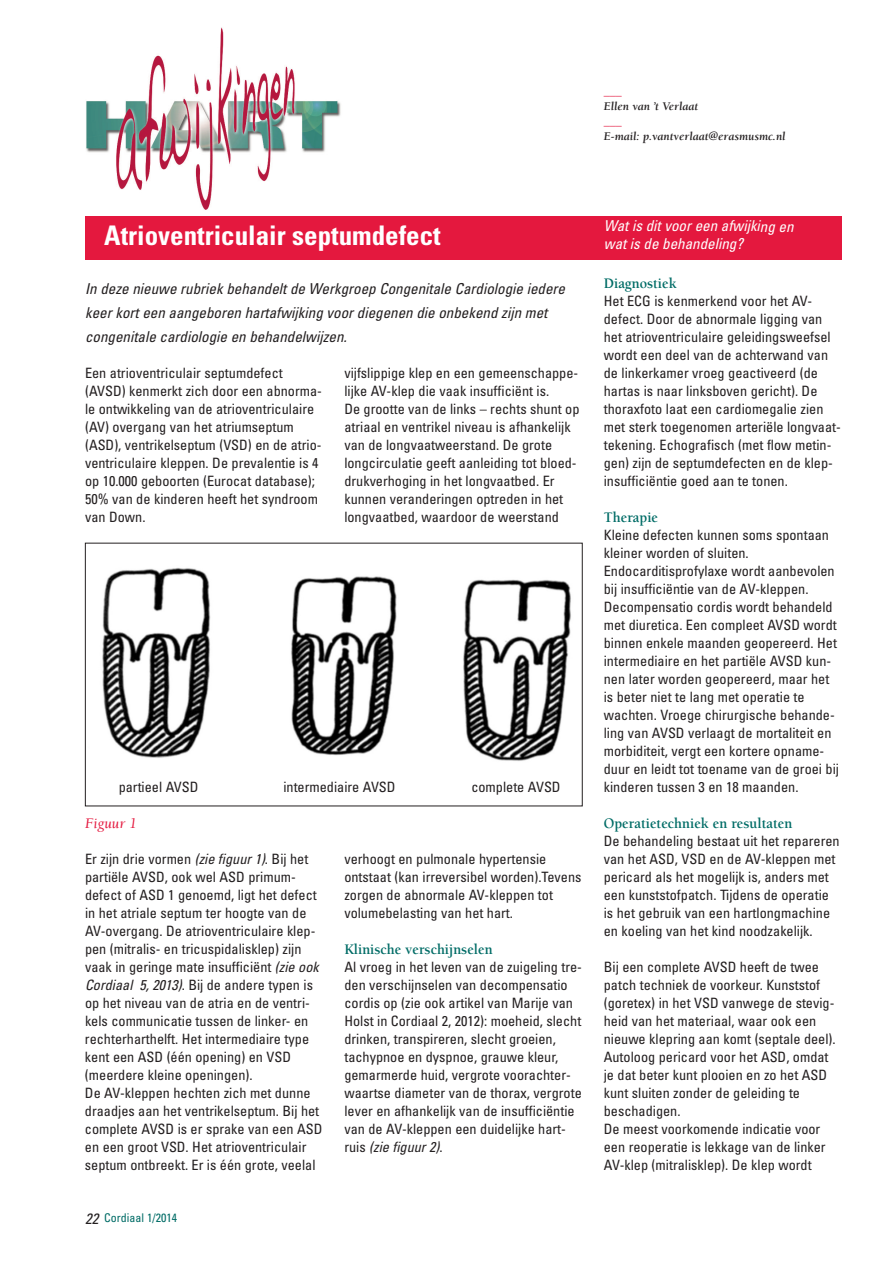
<style>
.page{position:relative;width:893px;height:1263px;background:#fff}
.page>*{position:absolute;margin:0;border:0;box-sizing:border-box;transform-origin:0 0}
.t1{font:700 condensed 27px "Univers";color:#fff}
.t2{font:italic condensed 15px/24px "Univers";color:#231f20}
.t3{font:700 15px "Berkeley";color:#006c66;scale:.95 1}
.t4{font:italic condensed 15px "Univers";color:#fff}
.t5{font:italic 15px "Berkeley";color:#e4183e}
.t6{font:condensed 14.25px/18px "Univers";color:#231f20}
.t7{font:italic 700 12px "Berkeley";color:#231f20}
.t8{font:condensed 12px "Univers";color:#006c66}
.t9{font:italic 700 12px "Berkeley";color:#e4183e}
.s1{font-style:italic}
.s2{font-style:italic;font-size:15px;color:#231f20}
</style>
<div class="page">
<div style="left:85px;top:216px;width:757px;height:44px;background:#e4183e"></div>
<img style="left:86px;top:27px;width:255px;height:183px">
<img style="left:102px;top:568px;width:469px;height:193px">
<div style="left:85px;top:543px;width:498px;height:263px;border:1px solid #231f20"></div>
<p class="t9" style="left:604px;top:86px;width:19px">___</p>
<p class="t7" style="left:604px;top:101px;width:96px">Ellen van ’t Verlaat</p>
<p class="t9" style="left:604px;top:116px;width:19px">___</p>
<p class="t7" style="left:604px;top:131px;width:183px">E-mail: p.vantverlaat@erasmusmc.nl</p>
<h1 class="t1" style="left:104px;top:226px;width:338px">Atrioventriculair septumdefect</h1>
<p class="t2" style="left:85px;top:278px;width:481px">In deze nieuwe rubriek behandelt de Werkgroep Congenitale Cardiologie iedere keer kort een aangeboren hartafwijking voor diegenen die onbekend zijn met congenitale cardiologie en behandelwijzen.</p>
<p class="t6" style="left:85px;top:365px;width:238px">Een atrioventriculair septumdefect (AVSD) kenmerkt zich door een abnorma&shy;le ontwikkeling van de atrioventriculaire (AV) overgang van het atriumseptum (ASD), ventrikelseptum (VSD) en de atrio&shy;ventriculaire kleppen. De prevalentie is 4 op 10.000 geboorten (Eurocat database); 50% van de kinderen heeft het syndroom van Down.</p>
<p class="t6" style="left:344px;top:365px;width:237px">vijfslippige klep en een gemeenschappe&shy;lijke AV-klep die vaak insufficiënt is.<br>De grootte van de links – rechts shunt op atriaal en ventrikel niveau is afhankelijk van de longvaatweerstand. De grote longcirculatie geeft aanleiding tot bloed&shy;drukverhoging in het longvaatbed. Er kunnen veranderingen optreden in het longvaatbed, waardoor de weerstand</p>
<p class="t6" style="left:119px;top:779px;width:81px">partieel AVSD</p>
<p class="t6" style="left:283px;top:779px;width:114px">intermediaire AVSD</p>
<p class="t6" style="left:471px;top:779px;width:91px">complete AVSD</p>
<p class="t5" style="left:85px;top:817px;width:53px">Figuur 1</p>
<p class="t6" style="left:85px;top:851px;width:239px">Er zijn drie vormen <span class="s1">(zie figuur 1)</span>. Bij het partiële AVSD, ook wel ASD primum&shy;defect of ASD 1 genoemd, ligt het defect in het atriale septum ter hoogte van de AV-overgang. De atrioventriculaire klep&shy;pen (mitralis- en tricuspidalisklep) zijn vaak in geringe mate insufficiënt <span class="s1">(zie ook Cordiaal 5, 2013)</span>. Bij de andere typen is op het niveau van de atria en de ventri&shy;kels communicatie tussen de linker- en rechterharthelft. Het intermediaire type kent een ASD (één opening) en VSD (meerdere kleine openingen).<br>De AV-kleppen hechten zich met dunne draadjes aan het ventrikelseptum. Bij het complete AVSD is er sprake van een ASD en een groot VSD. Het atrioventriculair septum ontbreekt. Er is één grote, veelal</p>
<p class="t8" style="left:85px;top:1213px;width:94px"><span class="s2">22</span> Cordiaal 1/2014</p>
<p class="t6" style="left:344px;top:851px;width:239px">verhoogt en pulmonale hypertensie ontstaat (kan irreversibel worden).Tevens zorgen de abnormale AV-kleppen tot volumebelasting van het hart.</p>
<p class="t3" style="left:344px;top:943px;width:158px">Klinische verschijnselen</p>
<p class="t6" style="left:344px;top:959px;width:239px">Al vroeg in het leven van de zuigeling tre&shy;den verschijnselen van decompensatio cordis op (zie ook artikel van Marije van Holst in Cordiaal 2, 2012): moeheid, slecht drinken, transpireren, slecht groeien, tachypnoe en dyspnoe, grauwe kleur, gemarmerde huid, vergrote voorachter&shy;waartse diameter van de thorax, vergrote lever en afhankelijk van de insufficiëntie van de AV-kleppen een duidelijke hart&shy;ruis <span class="s1">(zie figuur 2)</span>.</p>
<p class="t4" style="left:604px;top:221px;width:191px">Wat is dit voor een afwijking en</p>
<p class="t4" style="left:604px;top:239px;width:141px">wat is de behandeling?</p>
<p class="t3" style="left:604px;top:277px;width:78px">Diagnostiek</p>
<p class="t6" style="left:604px;top:293px;width:239px">Het ECG is kenmerkend voor het AV&shy;defect. Door de abnormale ligging van het atrioventriculaire geleidingsweefsel wordt een deel van de achterwand van de linkerkamer vroeg geactiveerd (de hartas is naar linksboven gericht). De thoraxfoto laat een cardiomegalie zien met sterk toegenomen arteriële longvaat&shy;tekening. Echografisch (met flow metin&shy;gen) zijn de septumdefecten en de klep&shy;insufficiëntie goed aan te tonen.</p>
<p class="t3" style="left:604px;top:511px;width:59px">Therapie</p>
<p class="t6" style="left:604px;top:527px;width:237px">Kleine defecten kunnen soms spontaan kleiner worden of sluiten.<br>Endocarditisprofylaxe wordt aanbevolen bij insufficiëntie van de AV-kleppen.<br>Decompensatio cordis wordt behandeld met diuretica. Een compleet AVSD wordt binnen enkele maanden geopereerd. Het intermediaire en het partiële AVSD kun&shy;nen later worden geopereerd, maar het is beter niet te lang met operatie te wachten. Vroege chirurgische behande&shy;ling van AVSD verlaagt de mortaliteit en morbiditeit, vergt een kortere opname&shy;duur en leidt tot toename van de groei bij kinderen tussen 3 en 18 maanden.</p>
<p class="t3" style="left:604px;top:817px;width:200px">Operatietechniek en resultaten</p>
<p class="t6" style="left:604px;top:833px;width:237px">De behandeling bestaat uit het repareren van het ASD, VSD en de AV-kleppen met pericard als het mogelijk is, anders met een kunststofpatch. Tijdens de operatie is het gebruik van een hartlongmachine en koeling van het kind noodzakelijk.</p>
<p class="t6" style="left:604px;top:959px;width:233px">Bij een complete AVSD heeft de twee patch techniek de voorkeur. Kunststof (goretex) in het VSD vanwege de stevig&shy;heid van het materiaal, waar ook een nieuwe klepring aan komt (septale deel).<br>Autoloog pericard voor het ASD, omdat je dat beter kunt plooien en zo het ASD kunt sluiten zonder de geleiding te beschadigen.<br>De meest voorkomende indicatie voor een reoperatie is lekkage van de linker AV-klep (mitralisklep). De klep wordt</p>
</div>
